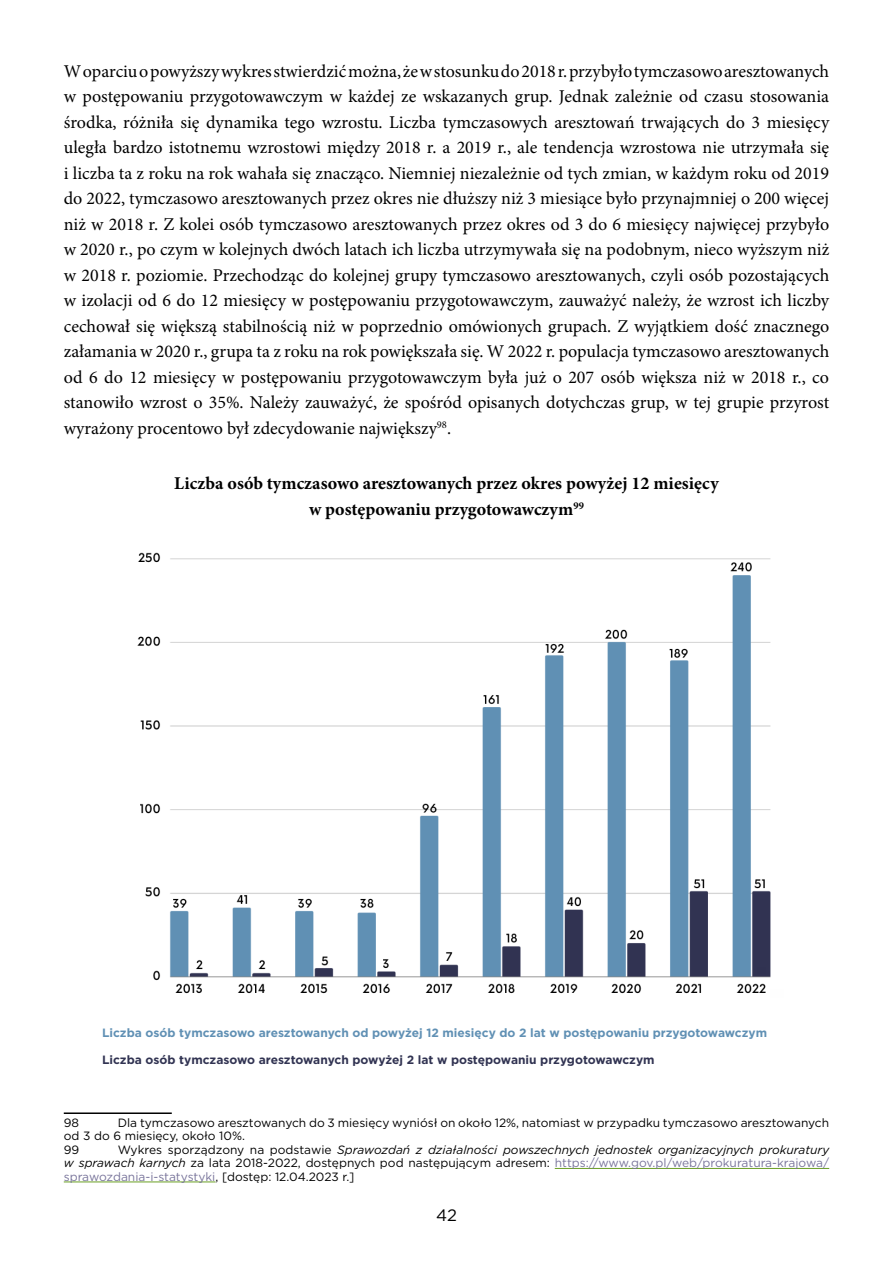
<style>
.page{position:relative;width:893px;height:1263px;background:#fff}
.page>*{position:absolute;margin:0;border:0;box-sizing:border-box;transform-origin:0 0}
.t1{font:18px/25.5px "Minion Pro";color:#000;text-align:justify}
.t2{font:700 18px/25.5px "Minion Pro";letter-spacing:.01em;color:#000;text-align:center}
.t3{font:16.5px "Gotham";color:#000}
.t4{font:12px/13.5px "Gotham";color:#000}
.t5{font:700 12px "Gotham";color:#6090b4}
.t6{font:700 12px "Gotham";color:#313352}
.s1{font-style:italic}
.s2{color:#79759b}
</style>
<div class="page">
<hr style="left:64px;top:1112px;width:108px;height:2px;background:#000">
<hr style="left:555px;top:1168px;width:274px;height:1px;background:#6b9f25">
<hr style="left:64px;top:1181px;width:151px;height:1px;background:#6b9f25">
<img style="left:137px;top:552px;width:634px;height:442px">
<p class="t1" style="left:64px;top:58px;width:767px">W oparciu o powyższy wykres stwierdzić można, że w stosunku do 2018 r. przybyło tymczasowo aresztowanych w postępowaniu przygotowawczym w każdej ze wskazanych grup. Jednak zależnie od czasu stosowania środka, różniła się dynamika tego wzrostu. Liczba tymczasowych aresztowań trwających do 3 miesięcy uległa bardzo istotnemu wzrostowi między 2018 r. a 2019 r., ale tendencja wzrostowa nie utrzymała się i liczba ta z roku na rok wahała się znacząco. Niemniej niezależnie od tych zmian, w każdym roku od 2019 do 2022, tymczasowo aresztowanych przez okres nie dłuższy niż 3 miesiące było przynajmniej o 200 więcej niż w 2018 r. Z kolei osób tymczasowo aresztowanych przez okres od 3 do 6 miesięcy najwięcej przybyło w 2020 r., po czym w kolejnych dwóch latach ich liczba utrzymywała się na podobnym, nieco wyższym niż w 2018 r. poziomie. Przechodząc do kolejnej grupy tymczasowo aresztowanych, czyli osób pozostających w izolacji od 6 do 12 miesięcy w postępowaniu przygotowawczym, zauważyć należy, że wzrost ich liczby cechował się większą stabilnością niż w poprzednio omówionych grupach. Z wyjątkiem dość znacznego załamania w 2020 r., grupa ta z roku na rok powiększała się. W 2022 r. populacja tymczasowo aresztowanych od 6 do 12 miesięcy w postępowaniu przygotowawczym była już o 207 osób większa niż w 2018 r., co stanowiło wzrost o 35%. Należy zauważyć, że spośród opisanych dotychczas grup, w tej grupie przyrost wyrażony procentowo był zdecydowanie największy<sup>98</sup>.</p>
<p class="t2" style="left:174px;top:470px;width:546px">Liczba osób tymczasowo aresztowanych przez okres powyżej 12 miesięcy w postępowaniu przygotowawczym<sup>99</sup></p>
<p class="t5" style="left:102px;top:1025px;width:667px">Liczba osób tymczasowo aresztowanych od powyżej 12 miesięcy do 2 lat w postępowaniu przygotowawczym</p>
<p class="t6" style="left:102px;top:1051px;width:554px">Liczba osób tymczasowo aresztowanych powyżej 2 lat w postępowaniu przygotowawczym</p>
<p class="t4" style="left:64px;top:1115px;width:767px;text-indent:54px">Dla tymczasowo aresztowanych do 3 miesięcy wyniósł on około 12%, natomiast w przypadku tymczasowo aresztowanych od 3 do 6 miesięcy, około 10%.<br>99</p>
<p class="t4" style="left:64px;top:1115px;width:17px">98</p>
<p class="t4" style="left:64px;top:1142px;width:767px;text-align:justify;text-indent:54px">Wykres sporządzony na podstawie <span class="s1">Sprawozdań z działalności powszechnych jednostek organizacyjnych prokuratury w sprawach karnych</span> za lata 2018-2022, dostępnych pod następującym adresem: <span class="s2">https://www.gov.pl/web/prokuratura-krajowa/ sprawozdania-i-statystyki</span>, [dostęp: 12.04.2023 r.]</p>
<p class="t3" style="left:436px;top:1204px;width:22px">42</p>
</div>
